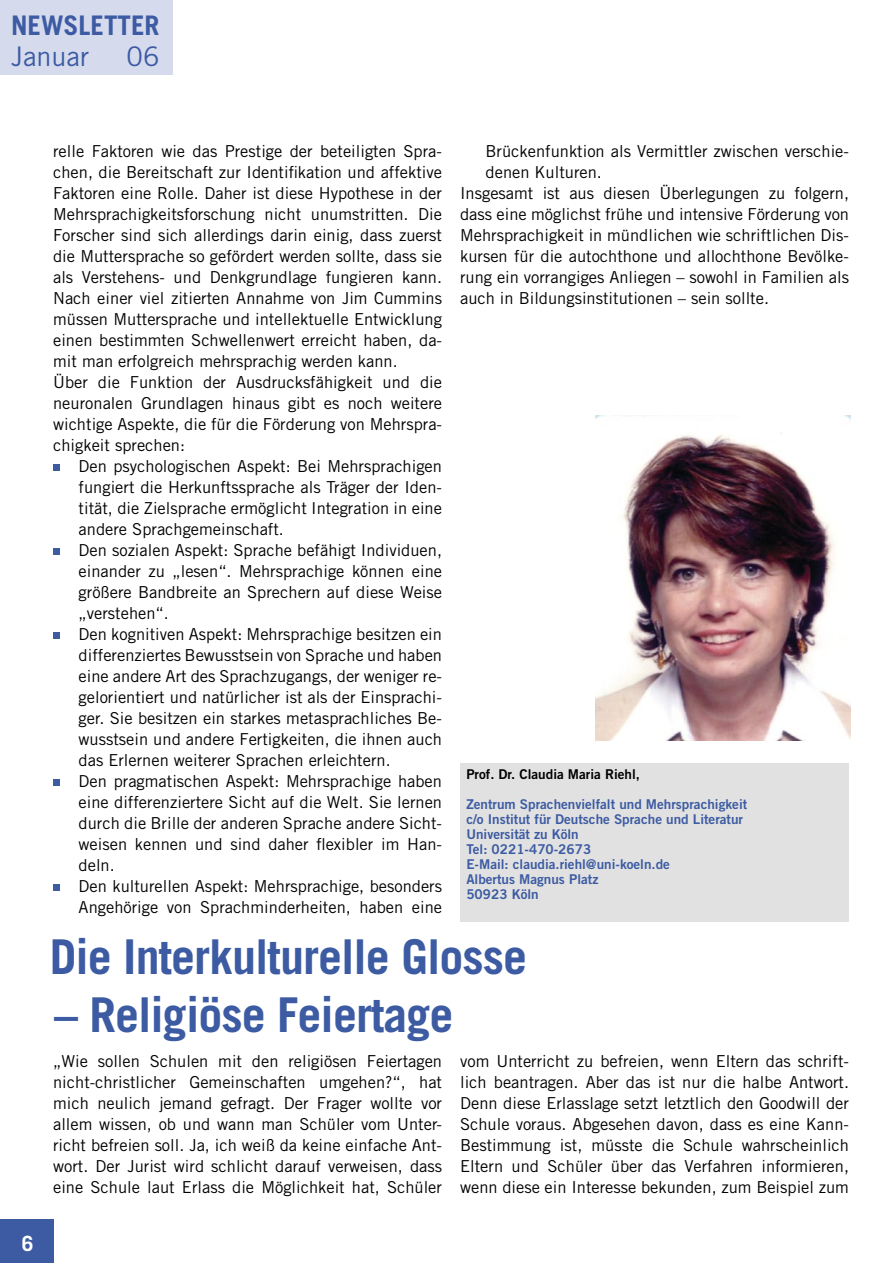
<style>
.page{position:relative;width:893px;height:1263px;background:#fff}
.page>*{position:absolute;margin:0;border:0;box-sizing:border-box;transform-origin:0 0}
.t1{font:700 48px "Trade Gothic LT";letter-spacing:-.02em;color:#3c5ba3}
.t2{font:700 27px "Trade Gothic LT";color:#3c5ba3}
.t3{font:27px "Trade Gothic LT";color:#3c5ba3}
.t4{font:700 21px "Trade Gothic LT";color:#fff}
.t5{font:16.5px/21px "Trade Gothic LT";color:#000;text-align:justify}
.t6{font:13.5px "Trade Gothic LT Bold Two";color:#3c5ba3}
.t7{font:13.5px "Trade Gothic LT Bold Two";color:#000}
</style>
<div class="page">
<div style="left:0;top:1219px;width:54px;height:44px;background:#3c5ba3"></div>
<div style="left:461px;top:763px;width:388px;height:159px;background:#e1e1e1"></div>
<img style="left:596px;top:416px;width:254px;height:324px">
<div style="left:53px;top:464px;width:7px;height:7px;background:#3c5ba3"></div>
<div style="left:53px;top:549px;width:7px;height:6px;background:#3c5ba3"></div>
<div style="left:53px;top:633px;width:7px;height:6px;background:#3c5ba3"></div>
<div style="left:53px;top:780px;width:7px;height:6px;background:#3c5ba3"></div>
<div style="left:53px;top:884px;width:7px;height:7px;background:#3c5ba3"></div>
<div style="left:0;top:0;width:173px;height:75px;background:#d5daed"></div>
<p class="t2" style="left:11px;top:9px;width:150px">NEWSLETTER</p>
<p class="t3" style="left:11px;top:40px;width:80px">Januar</p>
<p class="t3" style="left:127px;top:40px;width:34px">06</p>
<p class="t4" style="left:22px;top:1230px;width:13px">6</p>
<p class="t5" style="left:53px;top:141px;width:390px">relle Faktoren wie das Prestige der beteiligten Spra&shy;chen, die Bereitschaft zur Identifikation und affektive Faktoren eine Rolle. Daher ist diese Hypothese in der Mehrsprachigkeitsforschung nicht unumstritten. Die Forscher sind sich allerdings darin einig, dass zuerst die Muttersprache so gefördert werden sollte, dass sie als Verstehens- und Denkgrundlage fungieren kann.<br>Nach einer viel zitierten Annahme von Jim Cummins müssen Muttersprache und intellektuelle Entwicklung einen bestimmten Schwellenwert erreicht haben, da&shy;mit man erfolgreich mehrsprachig werden kann.</p>
<p class="t5" style="left:53px;top:372px;width:390px">Über die Funktion der Ausdrucksfähigkeit und die neuronalen Grundlagen hinaus gibt es noch weitere wichtige Aspekte, die für die Förderung von Mehrspra&shy;chigkeit sprechen:</p>
<p class="t5" style="left:79px;top:456px;width:365px">Den psychologischen Aspekt: Bei Mehrsprachigen fungiert die Herkunftssprache als Träger der Iden&shy;tität, die Zielsprache ermöglicht Integration in eine andere Sprachgemeinschaft.</p>
<p class="t5" style="left:79px;top:540px;width:365px">Den sozialen Aspekt: Sprache befähigt Individuen, einander zu „lesen“. Mehrsprachige können eine größere Bandbreite an Sprechern auf diese Weise „verstehen“.</p>
<p class="t5" style="left:79px;top:624px;width:365px">Den kognitiven Aspekt: Mehrsprachige besitzen ein differenziertes Bewusstsein von Sprache und haben eine andere Art des Sprachzugangs, der weniger re&shy;gelorientiert und natürlicher ist als der Einsprachi&shy;ger. Sie besitzen ein starkes metasprachliches Be&shy;wusstsein und andere Fertigkeiten, die ihnen auch das Erlernen weiterer Sprachen erleichtern.</p>
<p class="t5" style="left:79px;top:771px;width:365px">Den pragmatischen Aspekt: Mehrsprachige haben eine differenziertere Sicht auf die Welt. Sie lernen durch die Brille der anderen Sprache andere Sicht&shy;weisen kennen und sind daher flexibler im Han&shy;deln.</p>
<p class="t5" style="left:79px;top:876px;width:365px">Den kulturellen Aspekt: Mehrsprachige, besonders<br>Angehörige von Sprachminderheiten, haben eine</p>
<p class="t5" style="left:486px;top:141px;width:365px">Brückenfunktion als Vermittler zwischen verschie&shy;denen Kulturen.</p>
<p class="t5" style="left:460px;top:183px;width:390px">Insgesamt ist aus diesen Überlegungen zu folgern, dass eine möglichst frühe und intensive Förderung von Mehrsprachigkeit in mündlichen wie schriftlichen Dis&shy;kursen für die autochthone und allochthone Bevölke&shy;rung ein vorrangiges Anliegen – sowohl in Familien als auch in Bildungsinstitutionen – sein sollte.</p>
<p class="t7" style="left:466px;top:765px;width:175px">Prof. Dr. Claudia Maria Riehl,</p>
<p class="t6" style="left:466px;top:795px;width:282px">Zentrum Sprachenvielfalt und Mehrsprachigkeit</p>
<p class="t6" style="left:466px;top:810px;width:278px">c/o Institut für Deutsche Sprache und Literatur</p>
<p class="t6" style="left:466px;top:825px;width:114px">Universität zu Köln</p>
<p class="t6" style="left:466px;top:840px;width:126px">Tel: 0221-470-2673</p>
<p class="t6" style="left:466px;top:855px;width:205px">E-Mail: claudia.riehl@uni-koeln.de</p>
<p class="t6" style="left:466px;top:870px;width:133px">Albertus Magnus Platz</p>
<p class="t6" style="left:466px;top:885px;width:74px">50923 Köln</p>
<p class="t1" style="left:50px;top:927px;width:479px">Die Interkulturelle Glosse</p>
<p class="t1" style="left:54px;top:985px;width:401px">– Religiöse Feiertage</p>
<p class="t5" style="left:53px;top:1051px;width:390px">„Wie sollen Schulen mit den religiösen Feiertagen nicht-christlicher Gemeinschaften umgehen?“, hat mich neulich jemand gefragt. Der Frager wollte vor allem wissen, ob und wann man Schüler vom Unter&shy;richt befreien soll. Ja, ich weiß da keine einfache Ant&shy;wort. Der Jurist wird schlicht darauf verweisen, dass eine Schule laut Erlass die Möglichkeit hat, Schüler</p>
<p class="t5" style="left:460px;top:1051px;width:390px">vom Unterricht zu befreien, wenn Eltern das schrift&shy;lich beantragen. Aber das ist nur die halbe Antwort.<br>Denn diese Erlasslage setzt letztlich den Goodwill der Schule voraus. Abgesehen davon, dass es eine Kann-Bestimmung ist, müsste die Schule wahrscheinlich Eltern und Schüler über das Verfahren informieren, wenn diese ein Interesse bekunden, zum Beispiel zum</p>
</div>
